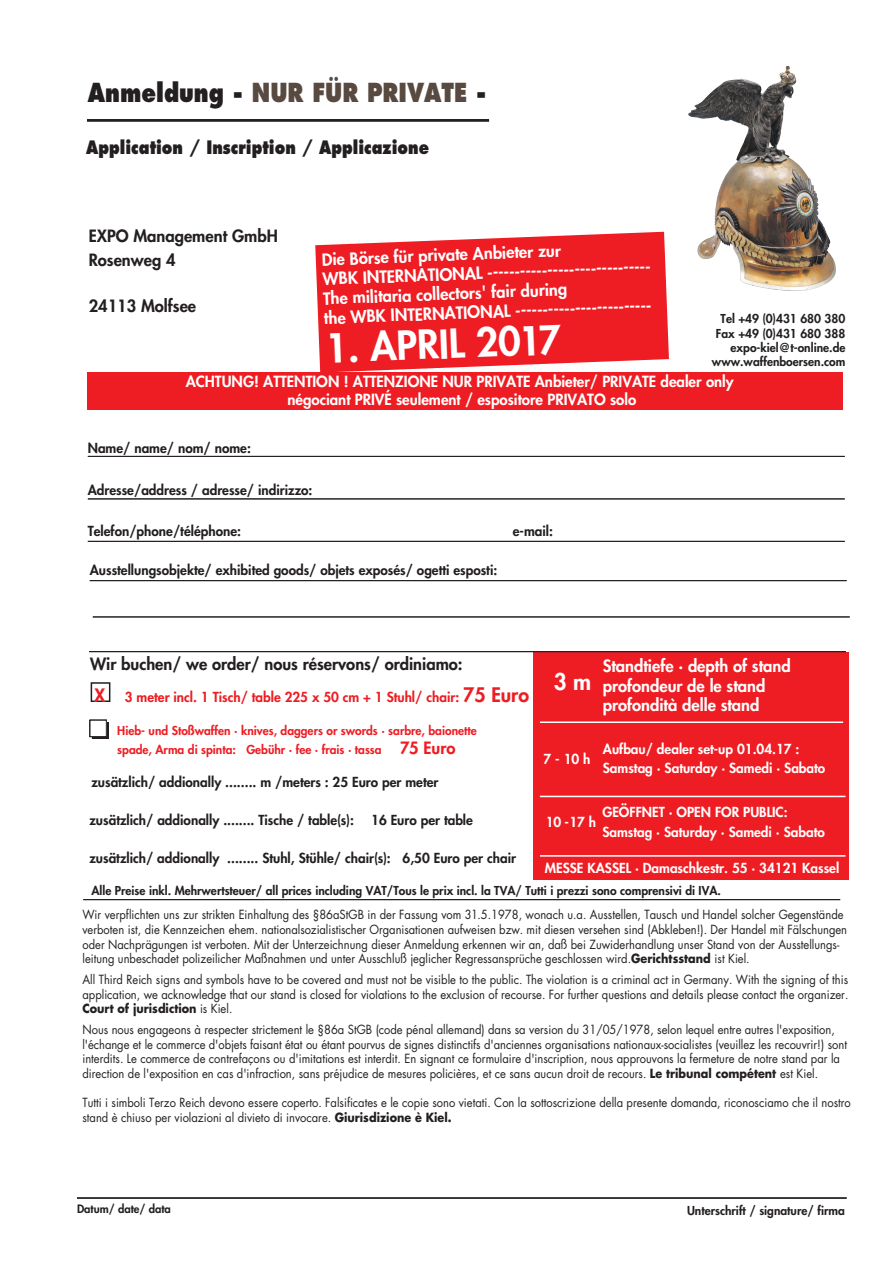
<style>
.page{position:relative;width:893px;height:1263px;background:#fff}
.page>*{position:absolute;margin:0;border:0;box-sizing:border-box;transform-origin:0 0}
.t1{font:800 39px "Futura";color:#fff}
.t2{font:800 25.5px "Futura";color:#594a41;scale:.83 1}
.t3{font:800 22.5px "Futura";color:#fff}
.t4{font:800 18px "Futura";color:#231f20;scale:.83 1}
.t5{font:800 18px "Futura";color:#ee1d23}
.t6{font:800 16.5px/19.4px "Futura";color:#fff}
.t7{font:800 16.5px/23.4px "Futura";color:#231f20}
.t8{font:800 15px/18px "Futura";color:#fff;text-align:center}
.t9{font:800 13.5px "Futura";color:#231f20}
.t10{font:800 13.5px/19.5px "Futura";color:#fff}
.t11{font:800 13.5px "Futura";color:#ee1d23}
.t12{font:12.3px/14.7px "Futura";color:#231f20;scale:.91 1}
.t13{font:800 12px/14.4px "Futura";color:#231f20;text-align:right}
.t14{font:800 12px/19.5px "Futura";color:#ee1d23}
.t15{font:800 11.25px "Futura";color:#231f20}
.s1{color:#231f20}
.s2{font-size:19.5px}
.s3{font-size:16.5px}
.s4{font-weight:700}
</style>
<div class="page">
<hr style="left:88px;top:456px;width:757px;height:1px;background:#231f20">
<hr style="left:88px;top:498px;width:757px;height:1px;background:#231f20">
<hr style="left:88px;top:541px;width:757px;height:1px;background:#231f20">
<div style="left:87px;top:372px;width:755px;height:38px;background:#ee1d23"></div>
<hr style="left:87px;top:119px;width:402px;height:3px;background:#231f20">
<div style="left:91px;top:682px;width:19px;height:20px;border:2px solid #231f20"></div>
<div style="left:92px;top:722px;width:17px;height:17px;background:#231f20"></div>
<div style="left:90px;top:720px;width:16px;height:16px;background:#fff"></div>
<div style="left:90px;top:720px;width:17px;height:17px;border:1px solid #231f20"></div>
<hr style="left:77px;top:1197px;width:770px;height:2px;background:#231f20">
<hr style="left:83px;top:899px;width:757px;height:1px;background:#231f20">
<hr style="left:90px;top:580px;width:757px;height:1px;background:#231f20">
<div style="left:533px;top:652px;width:316px;height:228px;background:#ee1d23"></div>
<hr style="left:540px;top:796px;width:305px;height:1px;background:#fff">
<hr style="left:540px;top:721px;width:303px;height:2px;background:#fff">
<hr style="left:540px;top:855px;width:305px;height:2px;background:#fff">
<hr style="left:93px;top:616px;width:757px;height:1px;background:#231f20">
<hr style="left:89px;top:651px;width:757px;height:1px;background:#231f20">
<svg style="left:315px;top:232px;width:354px;height:140px;fill:#ee1d23"></svg>
<img style="left:688px;top:73px;width:108px;height:218px">
<h2 class="t2" style="left:88px;top:81px;width:482px"><span class="s1">Anmeldung -</span> NUR FÜR PRIVATE <span class="s1">-</span></h2>
<h3 class="t4" style="left:86px;top:140px;width:415px">Application / Inscription / Applicazione</h3>
<h3 class="t7" style="left:89px;top:226px;width:191px">EXPO Management GmbH<br>Rosenweg 4</h3>
<h3 class="t7" style="left:89px;top:296px;width:109px">24113 Molfsee</h3>
<h3 class="t6" style="left:321px;top:251px;width:330px;rotate:-2deg">Die Börse für private Anbieter zur<br>WBK INTERNATIONAL ------------------------------ The militaria collectors' fair during<br>the WBK INTERNATIONAL -------------------------</h3>
<h1 class="t1" style="left:325px;top:329px;width:238px;rotate:-2deg">1. APRIL 2017</h1>
<p class="t13" style="left:712px;top:312px;width:135px">Tel +49 (0)431 680 380<br>Fax +49 (0)431 680 388 expo-kiel@t-online.de www.waffenboersen.com</p>
<p class="t8" style="left:186px;top:374px;width:549px">ACHTUNG! ATTENTION ! ATTENZIONE NUR PRIVATE Anbieter/ PRIVATE dealer only négociant PRIVÉ seulement / espositore PRIVATO solo</p>
<p class="t9" style="left:88px;top:442px;width:165px">Name/ name/ nom/ nome:</p>
<p class="t9" style="left:88px;top:484px;width:226px">Adresse/address / adresse/ indirizzo:</p>
<p class="t9" style="left:88px;top:524px;width:155px">Telefon/phone/téléphone:</p>
<p class="t9" style="left:513px;top:524px;width:42px">e-mail:</p>
<p class="t9" style="left:90px;top:564px;width:409px">Ausstellungsobjekte/ exhibited goods/ objets exposés/ ogetti esposti:</p>
<h3 class="t7" style="left:90px;top:653px;width:374px">Wir buchen/ we order/ nous réservons/ ordiniamo:</h3>
<h3 class="t5" style="left:94px;top:687px;width:13px">X</h3>
<p class="t11" style="left:125px;top:690px;width:406px">3 meter incl. 1 Tisch/ table 225 x 50 cm + 1 Stuhl/ chair: <span class="s2">75 Euro</span></p>
<p class="t14" style="left:117px;top:722px;width:361px">Hieb- und Stoßwaffen · knives, daggers or swords · sarbre, baionette spade, Arma di spinta: Gebühr · fee · frais · tassa <span class="s3">75 Euro</span></p>
<p class="t9" style="left:91px;top:776px;width:349px">zusätzlich/ addionally ........ m /meters : 25 Euro per meter</p>
<p class="t9" style="left:89px;top:814px;width:266px">zusätzlich/ addionally ........ Tische / table(s):</p>
<p class="t9" style="left:371px;top:814px;width:103px">16 Euro per table</p>
<p class="t9" style="left:89px;top:851px;width:428px">zusätzlich/ addionally ........ Stuhl, Stühle/ chair(s): 6,50 Euro per chair</p>
<h3 class="t3" style="left:554px;top:671px;width:39px">3 m</h3>
<p class="t10" style="left:544px;top:750px;width:48px">7-10h</p>
<h3 class="t6" style="left:603px;top:658px;width:190px">Standtiefe · depth of stand profondeur de le stand profondità delle stand</h3>
<p class="t10" style="left:603px;top:740px;width:224px">Aufbau/ dealer set-up 01.04.17 :<br>Samstag · Saturday · Samedi · Sabato</p>
<p class="t10" style="left:602px;top:803px;width:224px">GEÖFFNET · OPEN FOR PUBLIC:<br>Samstag · Saturday · Samedi · Sabato</p>
<p class="t10" style="left:545px;top:859px;width:296px">MESSE KASSEL · Damaschkestr. 55 · 34121 Kassel</p>
<p class="t10" style="left:546px;top:813px;width:52px">10 - 17 h</p>
<p class="t13" style="left:92px;top:884px;width:631px">Alle Preise inkl. Mehrwertsteuer/ all prices including VAT/Tous le prix incl. la TVA/ Tutti i prezzi sono comprensivi di IVA.</p>
<p class="t12" style="left:82px;top:909px;width:842px">Wir verpflichten uns zur strikten Einhaltung des §86aStGB in der Fassung vom 31.5.1978, wonach u.a. Ausstellen, Tausch und Handel solcher Gegenstände verboten ist, die Kennzeichen ehem. nationalsozialistischer Organisationen aufweisen bzw. mit diesen versehen sind (Abkleben!). Der Handel mit Fälschungen oder Nachprägungen ist verboten. Mit der Unterzeichnung dieser Anmeldung erkennen wir an, daß bei Zuwiderhandlung unser Stand von der Ausstellungs&shy;leitung unbeschadet polizeilicher Maßnahmen und unter Ausschluß jeglicher Regressansprüche geschlossen wird.<span class="s4">Gerichtsstand</span> ist Kiel.</p>
<p class="t12" style="left:82px;top:973px;width:843px;text-align:justify">All Third Reich signs and symbols have to be covered and must not be visible to the public. The violation is a criminal act in Germany. With the signing of this application, we acknowledge that our stand is closed for violations to the exclusion of recourse. For further questions and details please contact the organizer.<br><span class="s4">Court of jurisdiction</span> is Kiel.</p>
<p class="t12" style="left:82px;top:1023px;width:842px">Nous nous engageons à respecter strictement le §86a StGB (code pénal allemand) dans sa version du 31/05/1978, selon lequel entre autres l'exposition, l'échange et le commerce d'objets faisant état ou étant pourvus de signes distinctifs d'anciennes organisations nationaux-socialistes (veuillez les recouvrir!) sont interdits. Le commerce de contrefaçons ou d'imitations est interdit. En signant ce formulaire d'inscription, nous approuvons la fermeture de notre stand par la direction de l'exposition en cas d'infraction, sans préjudice de mesures policières, et ce sans aucun droit de recours. <span class="s4">Le tribunal compétent</span> est Kiel.</p>
<p class="t12" style="left:82px;top:1096px;width:846px">Tutti i simboli Terzo Reich devono essere coperto. Falsificates e le copie sono vietati. Con la sottoscrizione della presente domanda, riconosciamo che il nostro stand è chiuso per violazioni al divieto di invocare. <span class="s4">Giurisdizione è Kiel.</span></p>
<p class="t15" style="left:77px;top:1203px;width:95px">Datum/ date/ data</p>
<p class="t13" style="left:687px;top:1204px;width:159px">Unterschrift / signature/ firma</p>
</div>
